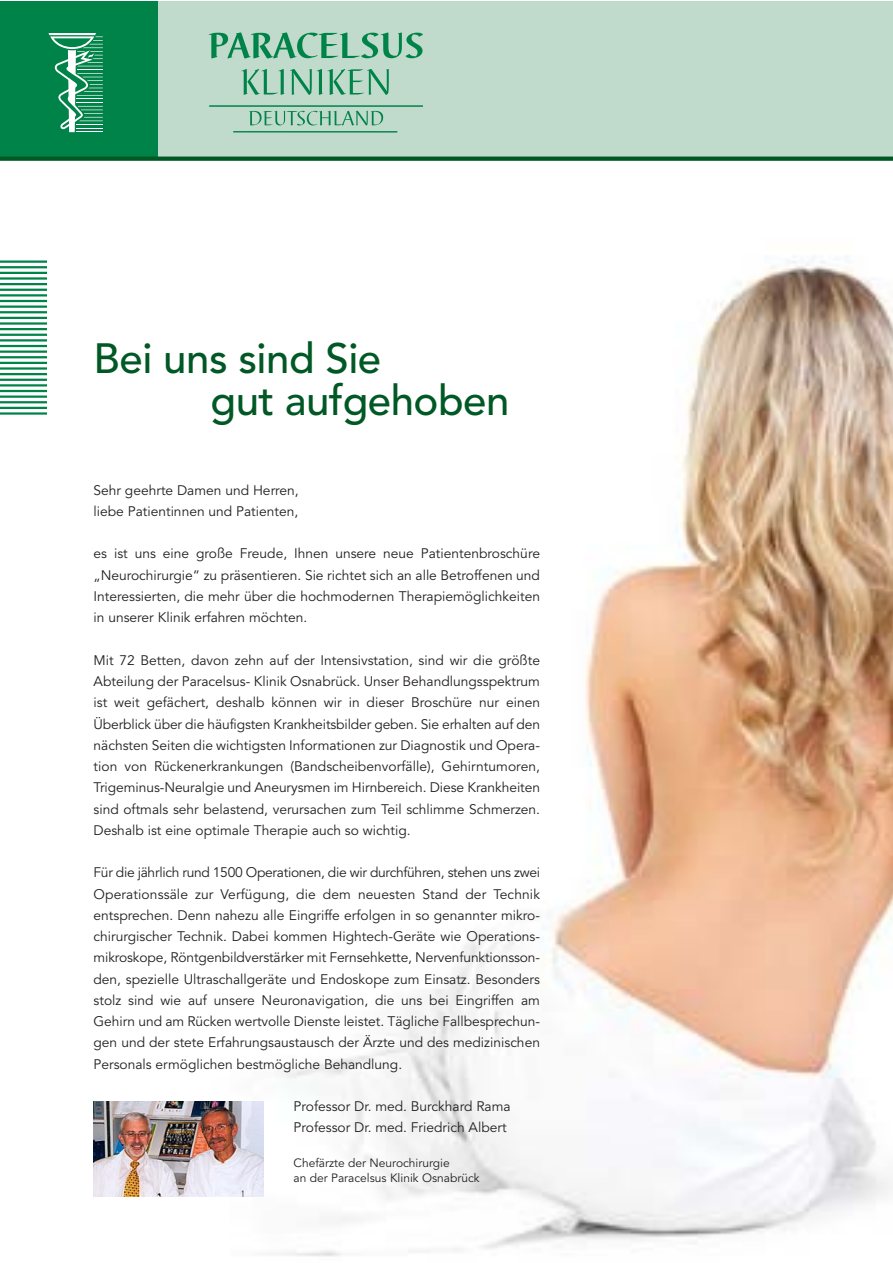
<style>
.page{position:relative;width:893px;height:1263px;background:#fff}
.page>*{position:absolute;margin:0;border:0;box-sizing:border-box;transform-origin:0 0}
.t1{font:500 42px/42px "Avenir";letter-spacing:-.01em;color:#005825}
.t2{font:13.8px/21.3px "Avenir";color:#231f20;text-align:justify}
.t3{font:12px/15px "Avenir";color:#231f20}
</style>
<div class="page">
<img style="left:212px;top:257px;width:680px;height:1000px">
<div style="left:0;top:1px;width:892px;height:158px;background:#c0dbcc"></div>
<div style="left:0;top:1px;width:157px;height:158px;background:#008348"></div>
<svg style="left:48px;top:33px;width:55px;height:100px"></svg>
<svg style="left:209px;top:32px;width:214px;height:26px"></svg>
<svg style="left:249px;top:111px;width:134px;height:15px"></svg>
<hr style="left:233px;top:132px;width:164px;height:1px;background:#008348">
<hr style="left:209px;top:106px;width:214px;height:1px;background:#008348">
<svg style="left:241px;top:69px;width:43px;height:26px"></svg>
<svg style="left:290px;top:69px;width:99px;height:26px"></svg>
<svg style="left:0;top:157px;width:892px;height:4px;background:#0c602f"></svg>
<hr style="left:0;top:260px;width:47px;height:3px;background:#008348">
<hr style="left:0;top:266px;width:47px;height:2px;background:#008348">
<hr style="left:0;top:272px;width:47px;height:2px;background:#008348">
<hr style="left:0;top:277px;width:47px;height:3px;background:#008348">
<hr style="left:0;top:283px;width:47px;height:2px;background:#008348">
<hr style="left:0;top:289px;width:47px;height:2px;background:#008348">
<hr style="left:0;top:294px;width:47px;height:2px;background:#008348">
<hr style="left:0;top:300px;width:47px;height:2px;background:#008348">
<hr style="left:0;top:305px;width:47px;height:3px;background:#008348">
<hr style="left:0;top:311px;width:47px;height:2px;background:#008348">
<hr style="left:0;top:317px;width:47px;height:2px;background:#008348">
<hr style="left:0;top:322px;width:47px;height:3px;background:#008348">
<hr style="left:0;top:328px;width:47px;height:2px;background:#008348">
<hr style="left:0;top:334px;width:47px;height:2px;background:#008348">
<hr style="left:0;top:339px;width:47px;height:2px;background:#008348">
<hr style="left:0;top:345px;width:47px;height:2px;background:#008348">
<hr style="left:0;top:350px;width:47px;height:3px;background:#008348">
<hr style="left:0;top:356px;width:47px;height:2px;background:#008348">
<hr style="left:0;top:362px;width:47px;height:2px;background:#008348">
<hr style="left:0;top:367px;width:47px;height:3px;background:#008348">
<hr style="left:0;top:373px;width:47px;height:2px;background:#008348">
<hr style="left:0;top:379px;width:47px;height:2px;background:#008348">
<hr style="left:0;top:384px;width:47px;height:2px;background:#008348">
<hr style="left:0;top:390px;width:47px;height:2px;background:#008348">
<hr style="left:0;top:395px;width:47px;height:3px;background:#008348">
<hr style="left:0;top:401px;width:47px;height:2px;background:#008348">
<hr style="left:0;top:407px;width:47px;height:2px;background:#008348">
<hr style="left:0;top:412px;width:47px;height:3px;background:#008348">
<img style="left:94px;top:1101px;width:170px;height:95px">
<h1 class="t1" style="left:211px;top:342px;width:300px;text-indent:-117px">Bei uns sind Sie<br>gut aufgehoben</h1>
<p class="t2" style="left:94px;top:481px;width:207px">Sehr geehrte Damen und Herren, liebe Patientinnen und Patienten,</p>
<p class="t2" style="left:94px;top:544px;width:448px">es ist uns eine große Freude, Ihnen unsere neue Patientenbroschüre „Neurochirurgie“ zu präsentieren. Sie richtet sich an alle Betroffenen und Interessierten, die mehr über die hochmodernen Therapiemöglichkeiten in unserer Klinik erfahren möchten.</p>
<p class="t2" style="left:94px;top:651px;width:448px">Mit 72 Betten, davon zehn auf der Intensivstation, sind wir die größte Abteilung der Paracelsus- Klinik Osnabrück. Unser Behandlungsspektrum ist weit gefächert, deshalb können wir in dieser Broschüre nur einen Überblick über die häufigsten Krankheitsbilder geben. Sie erhalten auf den nächsten Seiten die wichtigsten Informationen zur Diagnostik und Opera&shy;tion von Rückenerkrankungen (Bandscheibenvorfälle), Gehirntumoren, Trigeminus-Neuralgie und Aneurysmen im Hirnbereich. Diese Krankheiten sind oftmals sehr belastend, verursachen zum Teil schlimme Schmerzen.<br>Deshalb ist eine optimale Therapie auch so wichtig.</p>
<p class="t2" style="left:94px;top:863px;width:448px">Für die jährlich rund 1500 Operationen, die wir durchführen, stehen uns zwei Operationssäle zur Verfügung, die dem neuesten Stand der Technik entsprechen. Denn nahezu alle Eingriffe erfolgen in so genannter mikro&shy;chirurgischer Technik. Dabei kommen Hightech-Geräte wie Operations&shy;mikroskope, Röntgenbildverstärker mit Fernsehkette, Nervenfunktionsson&shy;den, spezielle Ultraschallgeräte und Endoskope zum Einsatz. Besonders stolz sind wie auf unsere Neuronavigation, die uns bei Eingriffen am Gehirn und am Rücken wertvolle Dienste leistet. Tägliche Fallbesprechun&shy;gen und der stete Erfahrungsaustausch der Ärzte und des medizinischen Personals ermöglichen bestmögliche Behandlung.</p>
<p class="t2" style="left:294px;top:1097px;width:218px">Professor Dr. med. Burckhard Rama<br>Professor Dr. med. Friedrich Albert</p>
<p class="t3" style="left:294px;top:1157px;width:187px">Chefärzte der Neurochirurgie<br>an der Paracelsus Klinik Osnabrück</p>
</div>
